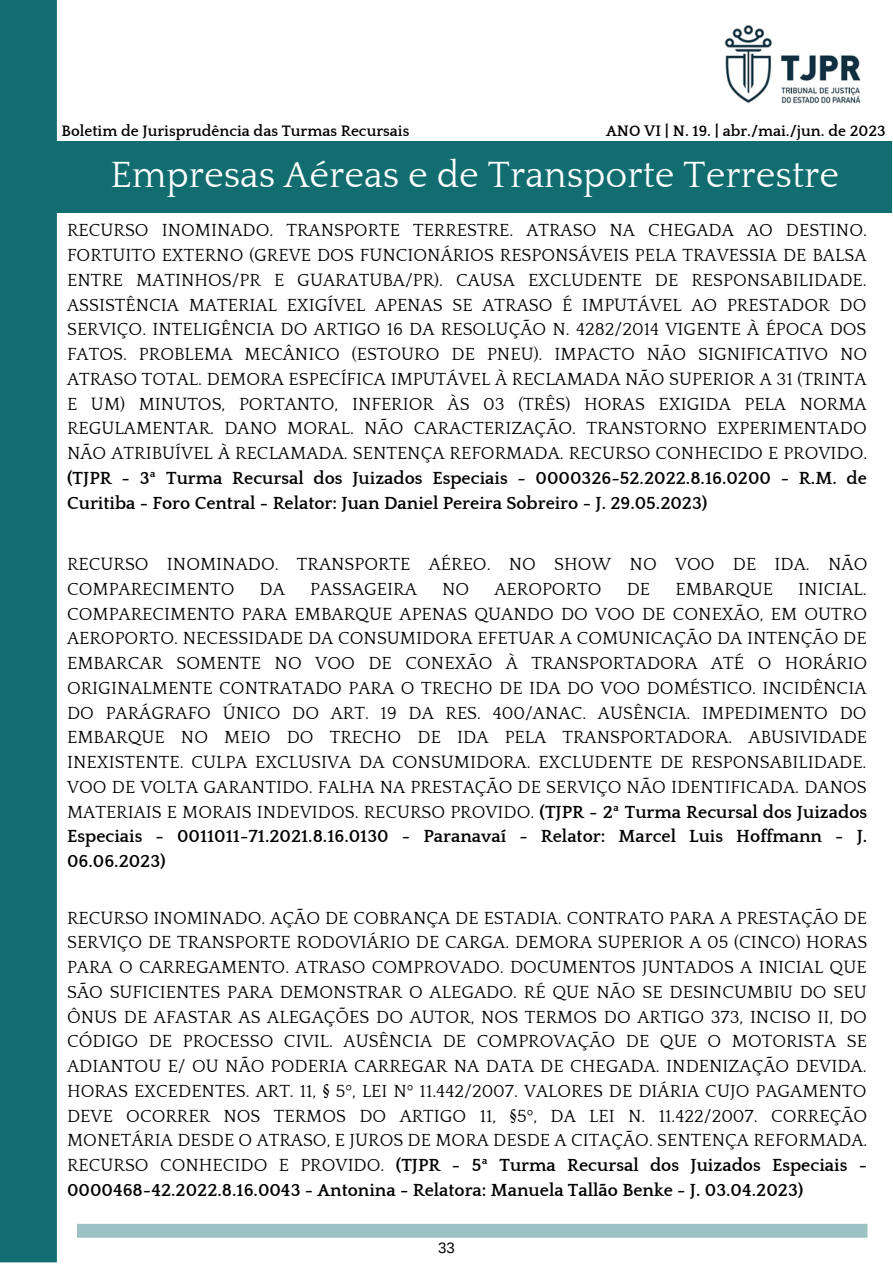
<style>
.page{position:relative;width:893px;height:1264px;background:#fff}
.page>*{position:absolute;margin:0;border:0;box-sizing:border-box;transform-origin:0 0}
.t1{font:37.5px "Quattrocento";color:#fff}
.t2{font:18px/24.8px "Quattrocento";color:#000;text-align:justify}
.t3{font:700 15.6px "Quattrocento";color:#000}
.t4{font:15px "Arimo";color:#000}
.s1{font-weight:700}
</style>
<div class="page">
<div style="left:0;top:0;width:57px;height:1262px;background:#116d70"></div>
<img style="left:724px;top:25px;width:137px;height:79px">
<div style="left:51px;top:141px;width:840px;height:71px;background:#116d70"></div>
<svg style="left:77px;top:1223px;width:790px;height:14px;background:#a2c5c6"></svg>
<p class="t3" style="left:606px;top:123px;width:281px">ANO VI | N. 19. | abr./mai./jun. de 2023</p>
<p class="t3" style="left:62px;top:123px;width:349px">Boletim de Jurisprudência das Turmas Recursais</p>
<p class="t1" style="left:110px;top:156px;width:730px">Empresas Aéreas e de Transporte Terrestre</p>
<p class="t2" style="left:67px;top:219px;width:801px">RECURSO INOMINADO. TRANSPORTE TERRESTRE. ATRASO NA CHEGADA AO DESTINO.<br>FORTUITO EXTERNO (GREVE DOS FUNCIONÁRIOS RESPONSÁVEIS PELA TRAVESSIA DE BALSA ENTRE MATINHOS/PR E GUARATUBA/PR). CAUSA EXCLUDENTE DE RESPONSABILIDADE.<br>ASSISTÊNCIA MATERIAL EXIGÍVEL APENAS SE ATRASO É IMPUTÁVEL AO PRESTADOR DO SERVIÇO. INTELIGÊNCIA DO ARTIGO 16 DA RESOLUÇÃO N. 4282/2014 VIGENTE À ÉPOCA DOS FATOS. PROBLEMA MECÂNICO (ESTOURO DE PNEU). IMPACTO NÃO SIGNIFICATIVO NO ATRASO TOTAL. DEMORA ESPECÍFICA IMPUTÁVEL À RECLAMADA NÃO SUPERIOR A 31 (TRINTA E UM) MINUTOS, PORTANTO, INFERIOR ÀS 03 (TRÊS) HORAS EXIGIDA PELA NORMA REGULAMENTAR. DANO MORAL. NÃO CARACTERIZAÇÃO. TRANSTORNO EXPERIMENTADO NÃO ATRIBUÍVEL À RECLAMADA. SENTENÇA REFORMADA. RECURSO CONHECIDO E PROVIDO. <span class="s1">(TJPR - 3ª Turma Recursal dos Juizados Especiais - 0000326-52.2022.8.16.0200 - R.M. de Curitiba - Foro Central - Relator: Juan Daniel Pereira Sobreiro - J. 29.05.2023)</span></p>
<p class="t2" style="left:67px;top:552px;width:801px">RECURSO INOMINADO. TRANSPORTE AÉREO. NO SHOW NO VOO DE IDA. NÃO<br>COMPARECIMENTO</p>
<p class="t2" style="left:67px;top:577px;width:801px;text-indent:731px">INICIAL.<br>COMPARECIMENTO PARA EMBARQUE APENAS QUANDO DO VOO DE CONEXÃO, EM OUTRO AEROPORTO. NECESSIDADE DA CONSUMIDORA EFETUAR A COMUNICAÇÃO DA INTENÇÃO DE EMBARCAR SOMENTE NO VOO DE CONEXÃO À TRANSPORTADORA ATÉ O HORÁRIO ORIGINALMENTE CONTRATADO PARA O TRECHO DE IDA DO VOO DOMÉSTICO. INCIDÊNCIA DO PARÁGRAFO ÚNICO DO ART. 19 DA RES. 400/ANAC. AUSÊNCIA. IMPEDIMENTO DO EMBARQUE NO MEIO DO TRECHO DE IDA PELA TRANSPORTADORA. ABUSIVIDADE INEXISTENTE. CULPA EXCLUSIVA DA CONSUMIDORA. EXCLUDENTE DE RESPONSABILIDADE.<br>VOO DE VOLTA GARANTIDO. FALHA NA PRESTAÇÃO DE SERVIÇO NÃO IDENTIFICADA. DANOS MATERIAIS E MORAIS INDEVIDOS. RECURSO PROVIDO. <span class="s1">(TJPR - 2ª Turma Recursal dos Juizados Especiais - 0011011-71.2021.8.16.0130 - Paranavaí - Relator: Marcel Luis Hoffmann - J.<br>06.06.2023)</span></p>
<p class="t2" style="left:67px;top:905px;width:801px">RECURSO INOMINADO. AÇÃO DE COBRANÇA DE ESTADIA. CONTRATO PARA A PRESTAÇÃO DE SERVIÇO DE TRANSPORTE RODOVIÁRIO DE CARGA. DEMORA SUPERIOR A 05 (CINCO) HORAS PARA O CARREGAMENTO. ATRASO COMPROVADO. DOCUMENTOS JUNTADOS A INICIAL QUE SÃO SUFICIENTES PARA DEMONSTRAR O ALEGADO. RÉ QUE NÃO SE DESINCUMBIU DO SEU ÔNUS DE AFASTAR AS ALEGAÇÕES DO AUTOR, NOS TERMOS DO ARTIGO 373, INCISO II, DO CÓDIGO DE PROCESSO CIVIL. AUSÊNCIA DE COMPROVAÇÃO DE QUE O MOTORISTA SE ADIANTOU E/ OU NÃO PODERIA CARREGAR NA DATA DE CHEGADA. INDENIZAÇÃO DEVIDA.<br>HORAS EXCEDENTES. ART. 11, § 5º, LEI Nº 11.442/2007. VALORES DE DIÁRIA CUJO PAGAMENTO DEVE OCORRER NOS TERMOS DO ARTIGO 11, §5º, DA LEI N. 11.422/2007. CORREÇÃO MONETÁRIA DESDE O ATRASO, E JUROS DE MORA DESDE A CITAÇÃO. SENTENÇA REFORMADA.<br>RECURSO CONHECIDO E PROVIDO. <span class="s1">(TJPR - 5ª Turma Recursal dos Juizados Especiais - 0000468-42.2022.8.16.0043 - Antonina - Relatora: Manuela Tallão Benke - J. 03.04.2023)</span></p>
<p class="t2" style="left:260px;top:577px;width:27px">DA</p>
<p class="t2" style="left:310px;top:577px;width:108px">PASSAGEIRA</p>
<p class="t2" style="left:442px;top:577px;width:29px">NO</p>
<p class="t2" style="left:494px;top:577px;width:108px">AEROPORTO</p>
<p class="t2" style="left:626px;top:577px;width:25px">DE</p>
<p class="t2" style="left:675px;top:577px;width:99px">EMBARQUE</p>
<p class="t4" style="left:438px;top:1239px;width:18px">33</p>
</div>
